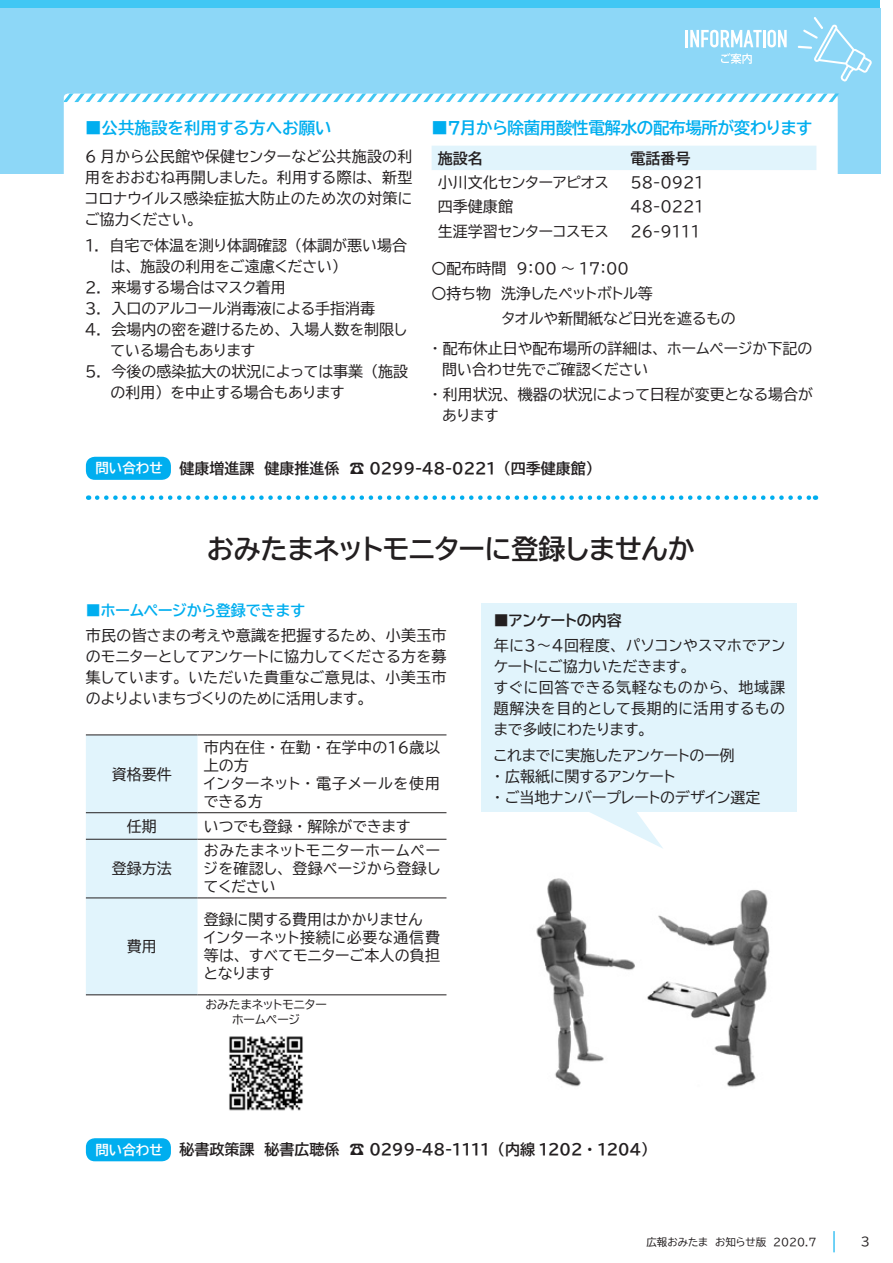
<style>
.page{position:relative;width:893px;height:1263px;background:#fff}
.page>*{position:absolute;margin:0;border:0;box-sizing:border-box;transform-origin:0 0}
.t1{font:27px "BIZ UDP Gothic Bold";color:#231f20}
.t2{font:16.5px "BIZ UDP Gothic Bold";letter-spacing:-.02em;color:#00aeef}
.t3{font:16.5px "BIZ UDP Gothic Bold";color:#00aeef}
.t4{font:15px/21px "BIZ UDP Gothic";color:#231f20}
.t5{font:15px "BIZ UDP Gothic Bold";color:#231f20}
.t6{font:15px/21px "BIZ UDP Gothic";letter-spacing:.04em;color:#231f20}
.t7{font:15px/18px "BIZ UDP Gothic";letter-spacing:.025em;color:#231f20}
.t8{font:15px "BIZ UDP Gothic Bold";color:#00aeef}
.t9{font:12px/15px "BIZ UDP Gothic";color:#231f20;text-align:center}
.t10{font:10.5px "BIZ UDP Gothic";color:#231f20}
.s1{font-size:13.5px;color:#fff}
</style>
<div class="page">
<div style="left:0;top:0;width:880px;height:9px;background:#40c7f4"></div>
<hr style="left:833px;top:1231px;width:2px;height:21px;background:#00aeef">
<div style="left:0;top:9px;width:880px;height:165px;background:#8dd7f7"></div>
<div style="left:64px;top:94px;width:774px;height:1084px;background:#fff;border-radius:4px"></div>
<svg style="left:798px;top:17px;width:74px;height:64px"></svg>
<hr style="left:685px;top:30px;width:3px;height:17px;background:#fff">
<svg style="left:690px;top:30px;width:97px;height:17px"></svg>
<svg style="left:721px;top:53px;width:31px;height:11px"></svg>
<svg style="left:64px;top:94px;width:775px;height:8px"></svg>
<img style="left:536px;top:878px;width:234px;height:209px">
<svg style="left:97px;top:495px;width:719px;height:5px"></svg>
<div style="left:432px;top:146px;width:384px;height:24px;background:#e1f4fc"></div>
<div style="left:86px;top:457px;width:85px;height:23px;background:#00aeef;border-radius:9px"></div>
<div style="left:86px;top:736px;width:111px;height:258px;background:#e1f4fc"></div>
<hr style="left:86px;top:735px;width:111px;height:1px;background:#231f20">
<hr style="left:197px;top:735px;width:249px;height:1px;background:#231f20">
<hr style="left:86px;top:812px;width:111px;height:1px;background:#231f20">
<hr style="left:197px;top:812px;width:249px;height:1px;background:#231f20">
<hr style="left:86px;top:839px;width:111px;height:1px;background:#231f20">
<hr style="left:197px;top:839px;width:249px;height:1px;background:#231f20">
<hr style="left:86px;top:898px;width:111px;height:1px;background:#231f20">
<hr style="left:197px;top:898px;width:249px;height:1px;background:#231f20">
<hr style="left:86px;top:994px;width:111px;height:1px;background:#231f20">
<hr style="left:197px;top:994px;width:249px;height:1px;background:#231f20">
<svg style="left:590px;top:812px;width:73px;height:37px"></svg>
<div style="left:482px;top:603px;width:315px;height:209px;background:#e1f4fc"></div>
<div style="left:86px;top:1138px;width:85px;height:23px;background:#00aeef;border-radius:9px"></div>
<img style="left:229px;top:1036px;width:74px;height:75px">
<p class="t2" style="left:432px;top:120px;width:382px">■７月から除菌用酸性電解水の配布場所が変わります</p>
<p class="t5" style="left:438px;top:150px;width:46px">施設名</p>
<p class="t5" style="left:630px;top:150px;width:61px">電話番号</p>
<p class="t4" style="left:438px;top:172px;width:172px">小川文化センターアピオス</p>
<p class="t4" style="left:630px;top:172px;width:75px">58-0921</p>
<p class="t4" style="left:438px;top:196px;width:76px">四季健康館</p>
<p class="t4" style="left:630px;top:196px;width:75px">48-0221</p>
<p class="t4" style="left:438px;top:221px;width:172px">生涯学習センターコスモス</p>
<p class="t4" style="left:630px;top:221px;width:71px">26-9111</p>
<p class="t4" style="left:432px;top:257px;width:199px">〇配布時間　9：00 ～ 17：00</p>
<p class="t4" style="left:432px;top:283px;width:223px">〇持ち物　洗浄したペットボトル等</p>
<p class="t4" style="left:502px;top:308px;width:235px">タオルや新聞紙など日光を遮るもの</p>
<p class="t4" style="left:442px;top:337px;width:372px;text-indent:-11px">・配布休止日や配布場所の詳細は、ホームページか下記の問い合わせ先でご確認ください</p>
<p class="t4" style="left:442px;top:384px;width:372px;text-indent:-11px">・利用状況、機器の状況によって日程が変更となる場合があります</p>
<p class="t5" style="left:95px;top:461px;width:499px"><span class="s1">問い合わせ</span> 健康増進課　健康推進係　☎ 0299-48-0221 （四季健康館）</p>
<p class="t3" style="left:85px;top:120px;width:248px">■公共施設を利用する方へお願い</p>
<p class="t4" style="left:85px;top:146px;width:329px;text-align:justify">6 月から公民館や保健センターなど公共施設の利用をおおむね再開しました。利用する際は、新型コロナウイルス感染症拡大防止のため次の対策にご協力ください。</p>
<p class="t4" style="left:85px;top:234px;width:324px">１．自宅で体温を測り体調確認（体調が悪い場合</p>
<p class="t4" style="left:111px;top:255px;width:231px">は、施設の利用をご遠慮ください）</p>
<p class="t4" style="left:85px;top:276px;width:202px">２．来場する場合はマスク着用</p>
<p class="t4" style="left:85px;top:297px;width:292px">３．入口のアルコール消毒液による手指消毒</p>
<p class="t4" style="left:85px;top:318px;width:323px">4．会場内の密を避けるため、入場人数を制限し</p>
<p class="t4" style="left:111px;top:339px;width:146px">ている場合もあります</p>
<p class="t4" style="left:85px;top:360px;width:325px">５．今後の感染拡大の状況によっては事業（施設</p>
<p class="t4" style="left:111px;top:381px;width:235px">の利用）を中止する場合もあります</p>
<h1 class="t1" style="left:207px;top:535px;width:489px">おみたまネットモニターに登録しませんか</h1>
<p class="t8" style="left:86px;top:603px;width:220px">■ホームページから登録できます</p>
<p class="t4" style="left:86px;top:625px;width:362px;text-align:justify">市民の皆さまの考えや意識を把握するため、小美玉市のモニターとしてアンケートに協力してくださる方を募集しています。いただいた貴重なご意見は、小美玉市のよりよいまちづくりのために活用します。</p>
<p class="t4" style="left:112px;top:763px;width:61px">資格要件</p>
<p class="t7" style="left:204px;top:738px;width:238px">市内在住・在勤・在学中の１６歳以上の方<br>インターネット・電子メールを使用できる方</p>
<p class="t4" style="left:127px;top:815px;width:31px">任期</p>
<p class="t4" style="left:204px;top:815px;width:208px">いつでも登録・解除ができます</p>
<p class="t4" style="left:112px;top:858px;width:61px">登録方法</p>
<p class="t4" style="left:204px;top:841px;width:238px;line-height:18px;text-align:justify">おみたまネットモニターホームページを確認し、登録ページから登録してください</p>
<p class="t4" style="left:127px;top:936px;width:31px">費用</p>
<p class="t4" style="left:204px;top:910px;width:238px;line-height:18px">登録に関する費用はかかりません<br>インターネット接続に必要な通信費等は、すべてモニターご本人の負担となります</p>
<p class="t9" style="left:205px;top:997px;width:123px">おみたまネットモニターホームページ</p>
<p class="t5" style="left:494px;top:613px;width:130px">■アンケートの内容</p>
<p class="t6" style="left:494px;top:635px;width:293px">年に３～４回程度、パソコンやスマホでアンケートにご協力いただきます。<br>すぐに回答できる気軽なものから、地域課題解決を目的として長期的に活用するものまで多岐にわたります。</p>
<p class="t4" style="left:494px;top:744px;width:268px">これまでに実施したアンケートの一例<br>・広報紙に関するアンケート<br>・ご当地ナンバープレートのデザイン選定</p>
<p class="t5" style="left:95px;top:1142px;width:555px"><span class="s1">問い合わせ</span> 秘書政策課　秘書広聴係　☎ 0299-48-1111 （内線 1202 ・ 1204）</p>
<p class="t10" style="left:646px;top:1236px;width:172px">広報おみたま　お知らせ版　2020.7</p>
<p class="t9" style="left:861px;top:1234px;width:11px">3</p>
</div>
